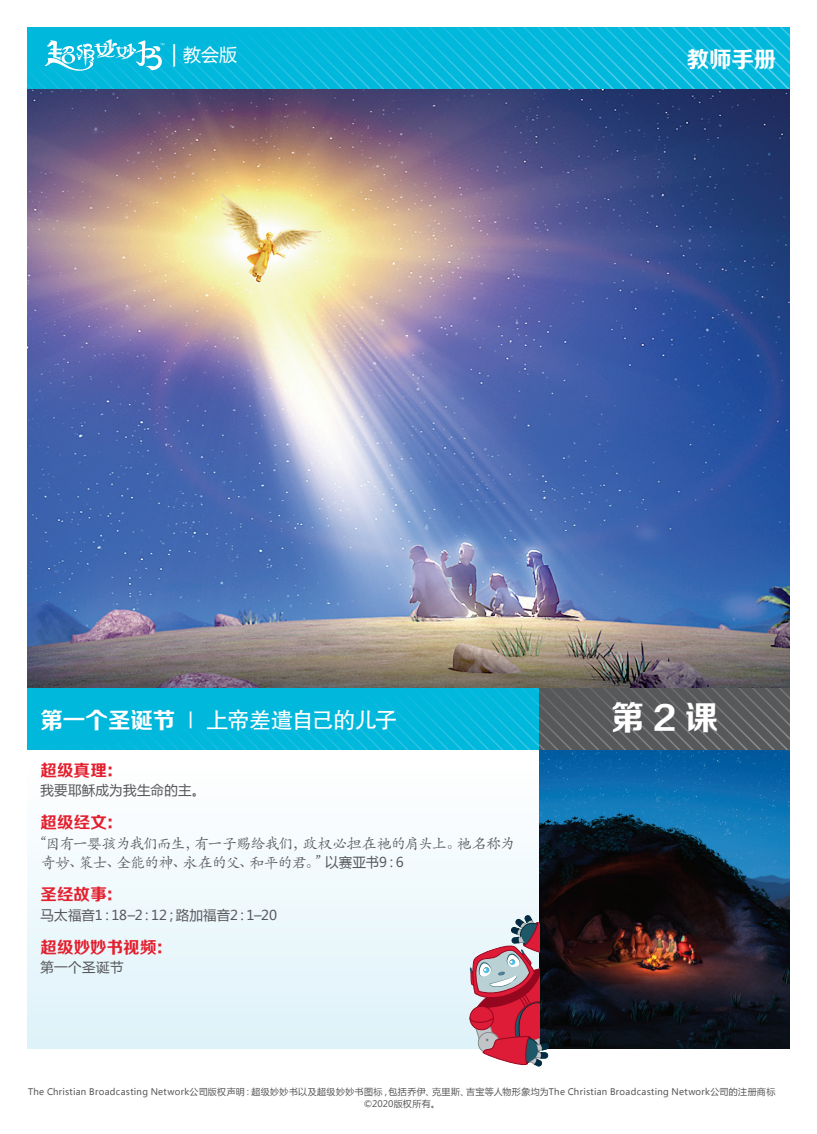
<style>
.page{position:relative;width:817px;height:1134px;background:#fff}
.page>*{position:absolute;margin:0;border:0;box-sizing:border-box;transform-origin:0 0}
.t1{font:33px "FZZCHJW GB1 0";color:#fff}
.t2{font:22.5px "FZHTJW GB1 0";letter-spacing:-.055em;color:#fff}
.t3{font:22.5px "FZZCHJW GB1 0";color:#fff}
.t4{font:18px "Microsoft Ya Hei";color:#fff}
.t5{font:16.5px "FZZCHJW GB1 0";letter-spacing:.005em;color:#e41f2e}
.t6{font:15px/19.5px "ST Kaiti SC";letter-spacing:-.065em;color:#57585a}
.t7{font:13.5px "Microsoft Ya Hei";letter-spacing:.015em;color:#57585a}
.t8{font:9px/12px "Microsoft Ya Hei";letter-spacing:.03em;color:#57585a;text-align:center}
.s1{font-family:"Serifa";font-size:22.5px}
.s2{font-family:"FZZCHJW GB1 0"}
.s3{font-family:"Microsoft Ya Hei";font-size:13.5px}
</style>
<div class="page">
<img style="left:27px;top:89px;width:762px;height:599px">
<div style="left:27px;top:750px;width:512px;height:299px;background:linear-gradient(to bottom,#fff,#ddf2f9)"></div>
<img style="left:539px;top:750px;width:250px;height:299px">
<svg style="left:27px;top:27px;width:762px;height:62px;background:#0cbadd"></svg>
<svg style="left:27px;top:688px;width:762px;height:62px;background:#1f99b3"></svg>
<svg style="left:469px;top:915px;width:79px;height:151px;background:#b27280"></svg>
<h3 class="t4" style="left:172px;top:43px;width:67px"><span class="s1">|</span> 教会版</h3>
<h2 class="t3" style="left:686px;top:47px;width:91px">教师手册</h2>
<h2 class="t2" style="left:40px;top:707px;width:358px"><span class="s2">第一个圣诞节</span> | 上帝差遣自己的儿子</h2>
<h1 class="t1" style="left:611px;top:698px;width:108px">第 2 课</h1>
<h3 class="t5" style="left:40px;top:761px;width:84px">超级真理：</h3>
<h3 class="t7" style="left:40px;top:781px;width:166px">我要耶稣成为我生命的主。</h3>
<h3 class="t5" style="left:40px;top:813px;width:84px">超级经文：</h3>
<h3 class="t6" style="left:40px;top:833px;width:476px">“因有一婴孩为我们而生，有一子赐给我们，政权必担在祂的肩头上。祂名称为奇妙、策士、全能的神、永在的父、和平的君。” <span class="s3">以赛亚书9：6</span></h3>
<h3 class="t5" style="left:40px;top:885px;width:83px">圣经故事：</h3>
<h3 class="t7" style="left:40px;top:906px;width:238px">马太福音1：18–2：12；路加福音2：1–20</h3>
<h3 class="t5" style="left:40px;top:938px;width:133px">超级妙妙书视频：</h3>
<h3 class="t7" style="left:40px;top:958px;width:85px">第一个圣诞节</h3>
<p class="t8" style="left:28px;top:1085px;width:748px">The Christian Broadcasting Network公司版权声明：超级妙妙书以及超级妙妙书图标，包括乔伊、克里斯、吉宝等人物形象均为The Christian Broadcasting Network公司的注册商标©2020版权所有。</p>
</div>
